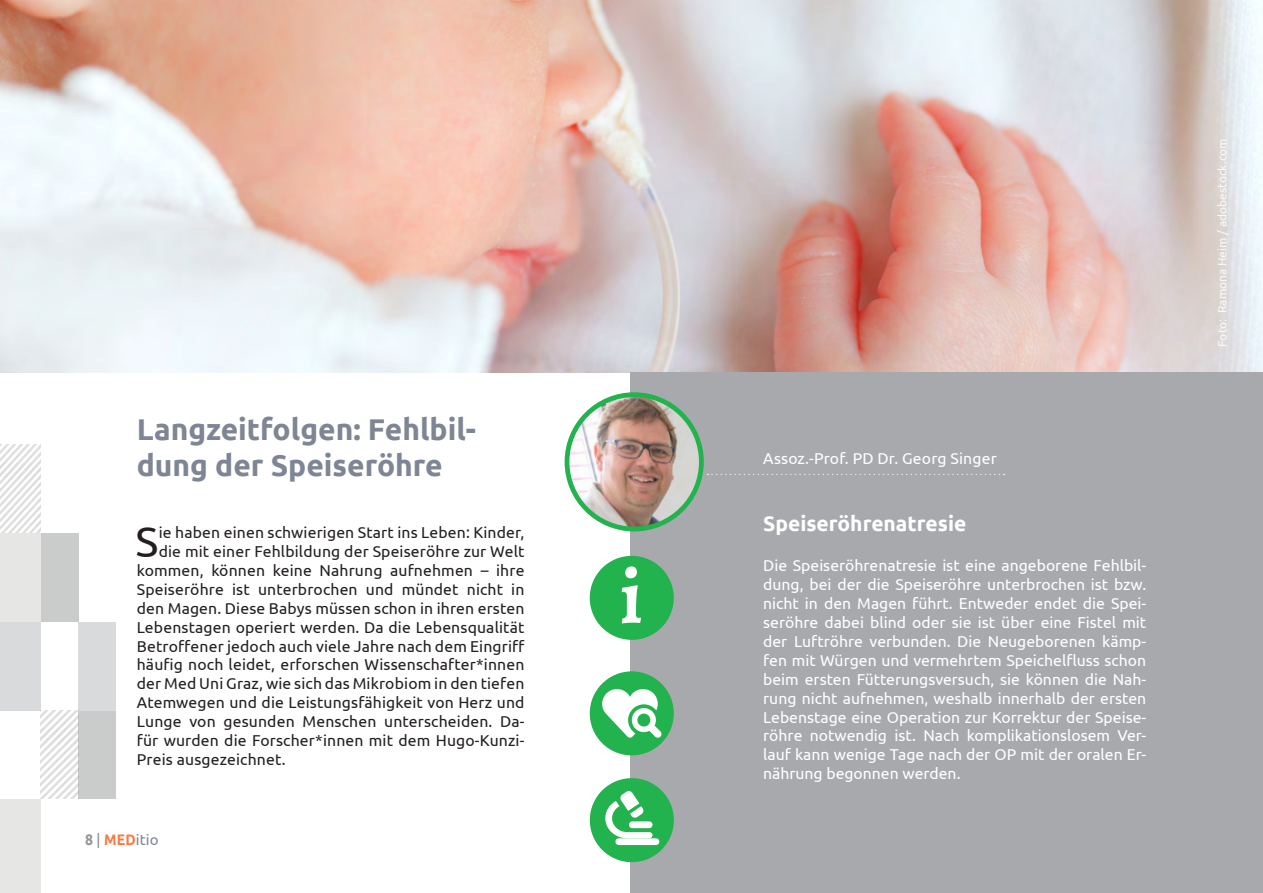
<style>
.page{position:relative;width:1263px;height:893px;background:#fff}
.page>*{position:absolute;margin:0;border:0;box-sizing:border-box;transform-origin:0 0}
.t1{font:700 79.35px "Alegreya";color:#fff}
.t2{font:43.05px "Ubuntu";color:#231f20}
.t3{font:700 30px/36px "Ubuntu";color:#7e8594}
.t4{font:700 21px "Ubuntu";color:#fff}
.t5{font:15.75px "Ubuntu";letter-spacing:.01em;color:#231f20}
.t6{font:15.75px/18.9px "Ubuntu";color:#fff;text-align:justify}
.t7{font:15px "Ubuntu";color:#7e8594}
.t8{font:12px "Ubuntu";color:#fff}
.s1{font-weight:700;font-size:15.3px;color:#939598}
.s2{font-size:15.3px}
.s3{font-weight:700;font-size:15.3px;color:#f47d46}
</style>
<div class="page">
<svg style="left:0;top:445px;width:41px;height:89px"></svg>
<div style="left:79px;top:710px;width:37px;height:89px;background:#cacccb"></div>
<div style="left:79px;top:622px;width:37px;height:88px;background:#d8dadb"></div>
<div style="left:0;top:534px;width:41px;height:88px;background:#e6e6e5"></div>
<div style="left:0;top:799px;width:41px;height:94px;background:#e6e6e5"></div>
<div style="left:41px;top:534px;width:38px;height:88px;background:#cacccb"></div>
<div style="left:0;top:622px;width:41px;height:88px;background:#d8dadb"></div>
<svg style="left:41px;top:710px;width:38px;height:89px"></svg>
<img style="left:0;top:0;width:1263px;height:372px">
<div style="left:630px;top:372px;width:633px;height:521px;background:#a8a9ad"></div>
<svg style="left:707px;top:474px;width:297px;height:1px"></svg>
<img style="left:567px;top:395px;width:134px;height:134px;border-radius:67px">
<div style="left:565px;top:392px;width:139px;height:139px;border:5px solid #22b24e;border-radius:50%"></div>
<div style="left:590px;top:671px;width:84px;height:84px;background:#22b24e;border-radius:50%"></div>
<div style="left:590px;top:556px;width:84px;height:84px;background:#22b24e;border-radius:50%"></div>
<div style="left:590px;top:778px;width:84px;height:84px;background:#22b24e;border-radius:50%"></div>
<svg style="left:602px;top:689px;width:60px;height:49px"></svg>
<svg style="left:605px;top:791px;width:47px;height:47px"></svg>
<div style="left:629px;top:821px;width:23px;height:7px;background:#fff;border-radius:3px"></div>
<div style="left:615px;top:838px;width:44px;height:7px;background:#fff;border-radius:3px"></div>
<p class="t3" style="left:137px;top:411px;width:341px">Langzeitfolgen: Fehlbil&shy;dung der Speiseröhre</p>
<p class="t2" style="left:135px;top:516px;width:24px">S</p>
<p class="t5" style="left:159px;top:523px;width:367px">ie haben einen schwierigen Start ins Leben: Kinder,</p>
<p class="t5" style="left:159px;top:542px;width:367px">die mit einer Fehlbildung der Speiseröhre zur Welt</p>
<p class="t5" style="left:137px;top:561px;width:389px">kommen, können keine Nahrung aufnehmen – ihre</p>
<p class="t5" style="left:137px;top:580px;width:389px">Speiseröhre ist unterbrochen und mündet nicht in</p>
<p class="t5" style="left:137px;top:599px;width:389px">den Magen. Diese Babys müssen schon in ihren ersten</p>
<p class="t5" style="left:137px;top:617px;width:389px">Lebenstagen operiert werden. Da die Lebensqualität</p>
<p class="t5" style="left:137px;top:636px;width:389px">Betroffener jedoch auch viele Jahre nach dem Eingriff</p>
<p class="t5" style="left:137px;top:655px;width:389px">häufig noch leidet, erforschen Wissenschafter*innen</p>
<p class="t5" style="left:137px;top:674px;width:389px">der Med Uni Graz, wie sich das Mikrobiom in den tiefen</p>
<p class="t5" style="left:137px;top:693px;width:389px">Atemwegen und die Leistungsfähigkeit von Herz und</p>
<p class="t5" style="left:137px;top:712px;width:389px">Lunge von gesunden Menschen unterscheiden. Da-</p>
<p class="t5" style="left:137px;top:731px;width:389px">für wurden die Forscher*innen mit dem Hugo-Kunzi-</p>
<p class="t5" style="left:137px;top:750px;width:150px">Preis ausgezeichnet.</p>
<p class="t7" style="left:85px;top:831px;width:75px"><span class="s1">8</span> <span class="s2">|</span> <span class="s3">MED</span>itio</p>
<p class="t1" style="left:620px;top:542px;width:25px">i</p>
<p class="t6" style="left:763px;top:448px;width:235px">Assoz.-Prof. PD Dr. Georg Singer</p>
<p class="t4" style="left:763px;top:511px;width:205px">Speiseröhrenatresie</p>
<p class="t6" style="left:763px;top:556px;width:384px">Die Speiseröhrenatresie ist eine angeborene Fehlbil&shy;dung, bei der die Speiseröhre unterbrochen ist bzw. nicht in den Magen führt. Entweder endet die Spei&shy;seröhre dabei blind oder sie ist über eine Fistel mit der Luftröhre verbunden. Die Neugeborenen kämp&shy;fen mit Würgen und vermehrtem Speichelfluss schon beim ersten Fütterungsversuch, sie können die Nah&shy;rung nicht aufnehmen, weshalb innerhalb der ersten Lebenstage eine Operation zur Korrektur der Speise&shy;röhre notwendig ist. Nach komplikationslosem Ver&shy;lauf kann wenige Tage nach der OP mit der oralen Er&shy;nährung begonnen werden.</p>
<p class="t8" style="left:1215px;top:347px;width:210px;rotate:-90deg">Foto: Ramona Heim / adobestock.com</p>
</div>
